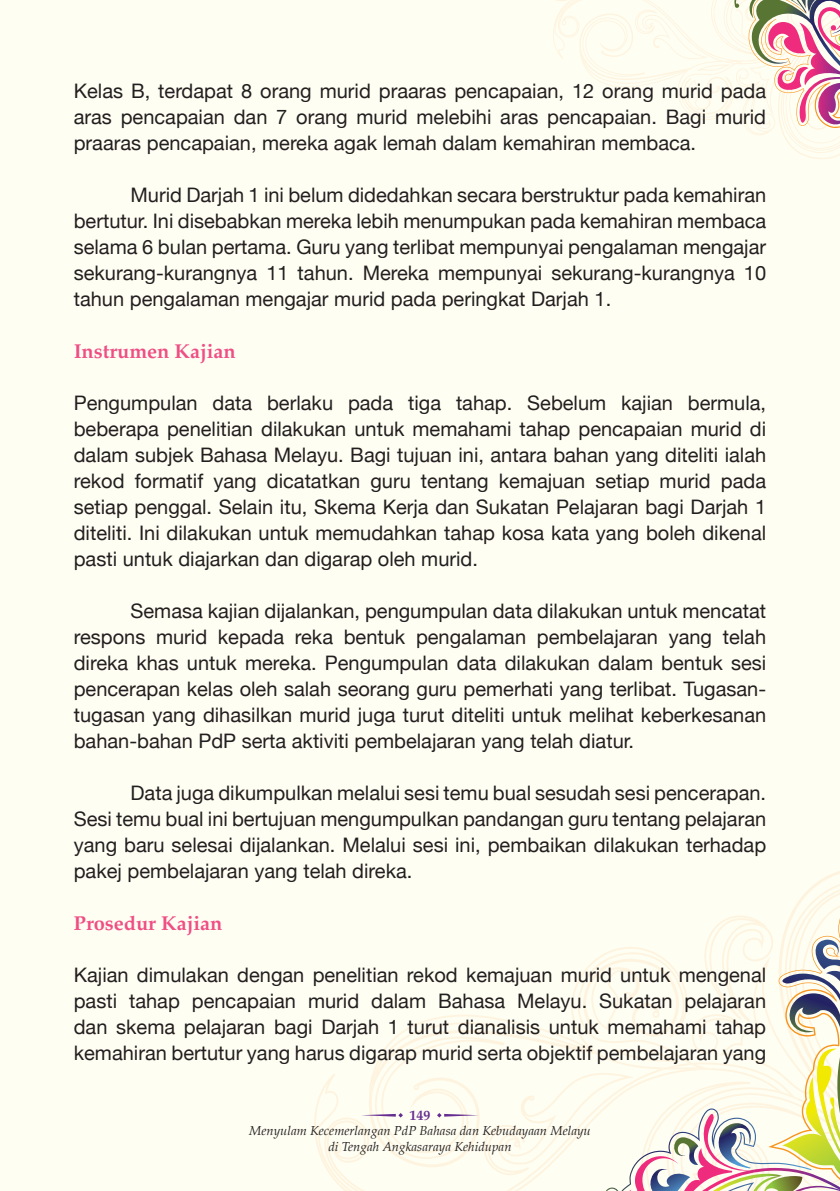
<style>
.page{position:relative;width:840px;height:1191px;background:#fff}
.page>*{position:absolute;margin:0;border:0;box-sizing:border-box;transform-origin:0 0}
.t1{font:20px/26px "Helvetica Neue";color:#231f20;text-align:justify}
.t2{font:700 20px "Palatino";color:#ef4e84}
.t3{font:700 14px "Palatino";color:#662d91}
.t4{font:italic 13px/15.6px "Palatino";color:#231f20;text-align:center}
</style>
<div class="page">
<div style="left:0;top:0;width:839px;height:1191px;background:#fffef3"></div>
<svg style="left:553px;top:0;width:286px;height:159px"></svg>
<svg style="left:324px;top:871px;width:515px;height:320px"></svg>
<p class="t1" style="left:74px;top:79px;width:693px">Kelas B, terdapat 8 orang murid praaras pencapaian, 12 orang murid pada aras pencapaian dan 7 orang murid melebihi aras pencapaian. Bagi murid praaras pencapaian, mereka agak lemah dalam kemahiran membaca.</p>
<p class="t1" style="left:74px;top:183px;width:693px;text-indent:57px">Murid Darjah 1 ini belum didedahkan secara berstruktur pada kemahiran bertutur. Ini disebabkan mereka lebih menumpukan pada kemahiran membaca selama 6 bulan pertama. Guru yang terlibat mempunyai pengalaman mengajar sekurang-kurangnya 11 tahun. Mereka mempunyai sekurang-kurangnya 10 tahun pengalaman mengajar murid pada peringkat Darjah 1.</p>
<p class="t2" style="left:74px;top:334px;width:163px">Instrumen Kajian</p>
<p class="t1" style="left:74px;top:391px;width:693px">Pengumpulan data berlaku pada tiga tahap. Sebelum kajian bermula, beberapa penelitian dilakukan untuk memahami tahap pencapaian murid di dalam subjek Bahasa Melayu. Bagi tujuan ini, antara bahan yang diteliti ialah rekod formatif yang dicatatkan guru tentang kemajuan setiap murid pada setiap penggal. Selain itu, Skema Kerja dan Sukatan Pelajaran bagi Darjah 1 diteliti. Ini dilakukan untuk memudahkan tahap kosa kata yang boleh dikenal pasti untuk diajarkan dan digarap oleh murid.</p>
<p class="t1" style="left:74px;top:599px;width:693px;text-indent:57px">Semasa kajian dijalankan, pengumpulan data dilakukan untuk mencatat respons murid kepada reka bentuk pengalaman pembelajaran yang telah direka khas untuk mereka. Pengumpulan data dilakukan dalam bentuk sesi pencerapan kelas oleh salah seorang guru pemerhati yang terlibat. Tugasan&shy;tugasan yang dihasilkan murid juga turut diteliti untuk melihat keberkesanan bahan-bahan PdP serta aktiviti pembelajaran yang telah diatur.</p>
<p class="t1" style="left:74px;top:781px;width:693px;text-indent:57px">Data juga dikumpulkan melalui sesi temu bual sesudah sesi pencerapan.<br>Sesi temu bual ini bertujuan mengumpulkan pandangan guru tentang pelajaran yang baru selesai dijalankan. Melalui sesi ini, pembaikan dilakukan terhadap pakej pembelajaran yang telah direka.</p>
<p class="t2" style="left:74px;top:906px;width:150px">Prosedur Kajian</p>
<p class="t1" style="left:74px;top:963px;width:693px">Kajian dimulakan dengan penelitian rekod kemajuan murid untuk mengenal pasti tahap pencapaian murid dalam Bahasa Melayu. Sukatan pelajaran dan skema pelajaran bagi Darjah 1 turut dianalisis untuk memahami tahap kemahiran bertutur yang harus digarap murid serta objektif pembelajaran yang</p>
<p class="t3" style="left:409px;top:1103px;width:22px">149</p>
<p class="t4" style="left:249px;top:1122px;width:343px">Menyulam Kecemerlangan PdP Bahasa dan Kebudayaan Melayu di Tengah Angkasaraya Kehidupan</p>
</div>
